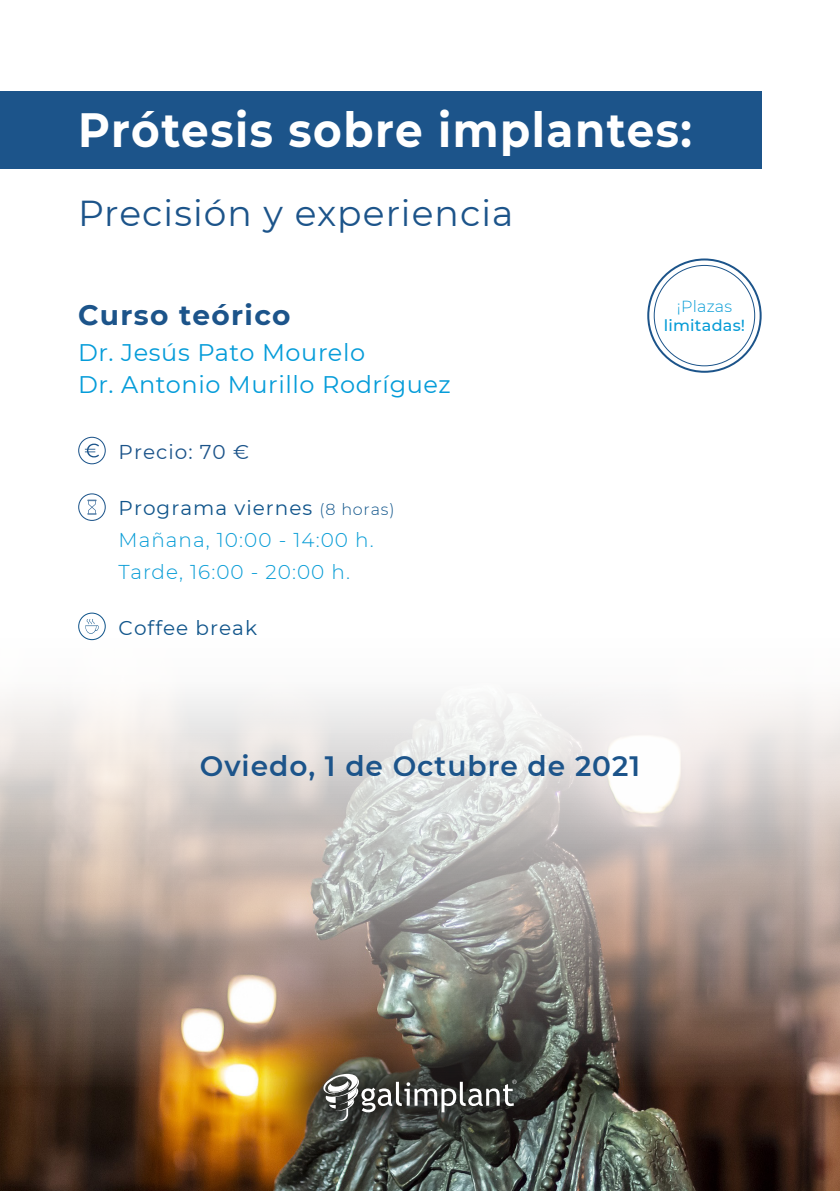
<style>
.page{position:relative;width:840px;height:1191px;background:#fff}
.page>*{position:absolute;margin:0;border:0;box-sizing:border-box;transform-origin:0 0}
.t1{font:700 48px "Montserrat";letter-spacing:.035em;color:#fff;scale:.91 1}
.t2{font:36px "Montserrat";letter-spacing:.03em;color:#1c548a}
.t3{font:600 28px "Montserrat";letter-spacing:.035em;color:#1c548a}
.t4{font:700 28px "Montserrat";letter-spacing:.05em;color:#1c548a}
.t5{font:24px/32px "Montserrat";letter-spacing:.025em;color:#059cd9}
.t6{font:300 20px/32px "Montserrat";letter-spacing:.05em;color:#079cd6}
.t7{font:20px "Montserrat";letter-spacing:.05em;color:#11558b}
.t8{font:20px "Montserrat";letter-spacing:.05em;color:#1c548a}
.t9{font:500 16px "Montserrat";letter-spacing:.015em;color:#079cd6}
.t10{font:300 16px "Montserrat";letter-spacing:.015em;color:#079cd6}
.s1{font-weight:400;color:#11558b}
.s2{font-size:16px;color:#11558b}
</style>
<div class="page">
<img style="left:0;top:640px;width:839px;height:551px">
<img style="left:230px;top:991px;width:375px;height:200px">
<div style="left:0;top:91px;width:761px;height:77px;background:#1c548a"></div>
<img style="left:309px;top:1059px;width:227px;height:82px">
<svg style="left:323px;top:1073px;width:193px;height:48px;background:#575855"></svg>
<div style="left:647px;top:258px;width:114px;height:115px;border:2px solid #1c548a;border-radius:50%"></div>
<svg style="left:78px;top:437px;width:28px;height:27px"></svg>
<svg style="left:78px;top:493px;width:28px;height:28px"></svg>
<svg style="left:78px;top:612px;width:28px;height:28px"></svg>
<h1 class="t1" style="left:78px;top:95px;width:675px">Prótesis sobre implantes:</h1>
<h2 class="t2" style="left:78px;top:188px;width:436px">Precisión y experiencia</h2>
<h3 class="t4" style="left:78px;top:295px;width:214px">Curso teórico</h3>
<p class="t5" style="left:78px;top:336px;width:374px">Dr. Jesús Pato Mourelo<br>Dr. Antonio Murillo Rodríguez</p>
<p class="t8" style="left:119px;top:438px;width:132px">Precio: 70 €</p>
<p class="t6" style="left:119px;top:491px;width:277px"><span class="s1">Programa viernes</span> <span class="s2">(8 horas)<br></span>Mañana, 10:00 - 14:00 h.<br>Tarde, 16:00 - 20:00 h.</p>
<p class="t7" style="left:119px;top:614px;width:140px">Coffee break</p>
<p class="t10" style="left:676px;top:295px;width:57px">¡Plazas</p>
<p class="t9" style="left:663px;top:314px;width:83px">limitadas!</p>
<h3 class="t3" style="left:200px;top:746px;width:441px">Oviedo, 1 de Octubre de 2021</h3>
</div>
